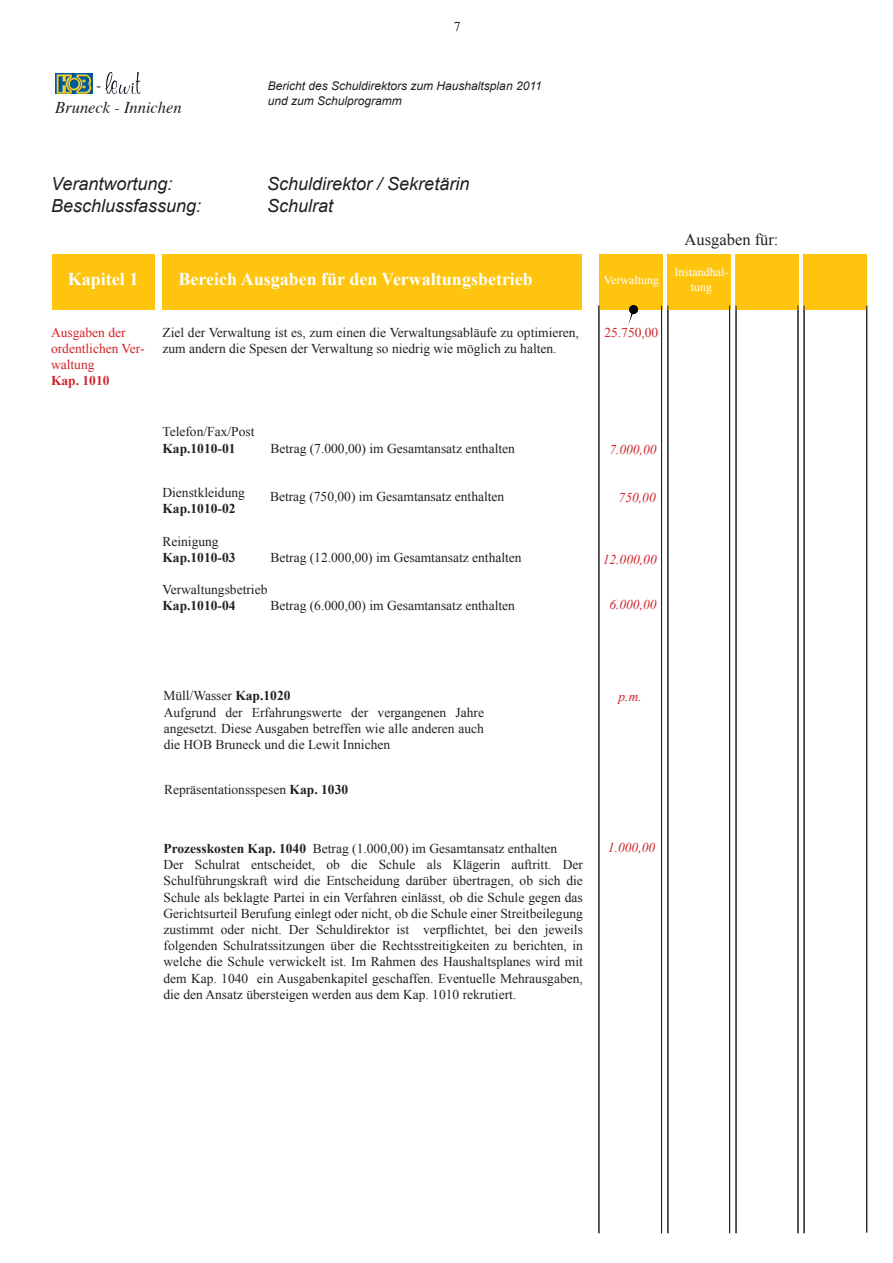
<style>
.page{position:relative;width:893px;height:1263px;background:#fff}
.page>*{position:absolute;margin:0;border:0;box-sizing:border-box;transform-origin:0 0}
.t1{font:italic 18px "Arial";color:#231f20}
.t2{font:700 18px "Times New Roman";color:#fff}
.t3{font:italic 16.5px "Times";color:#231f20}
.t4{font:16.5px "Times New Roman";color:#231f20}
.t5{font:13.5px/16.2px "Times New Roman";color:#231f20}
.t6{font:700 13.5px "Times New Roman";color:#231f20}
.t7{font:13.5px/16.2px "Times New Roman";color:#d1232a}
.t8{font:italic 13.5px "Times New Roman";color:#d1232a}
.t9{font:13.5px/16.2px "Times New Roman";color:#fff;text-align:center}
.t10{font:700 13.5px "Times New Roman";color:#d1232a}
.t11{font:italic 12px/14.4px "Arial";color:#231f20}
.t12{font:12px "Times New Roman";color:#fff}
.s1{font-weight:700}
</style>
<div class="page">
<img style="left:56px;top:73px;width:36px;height:21px">
<img style="left:105px;top:73px;width:35px;height:21px">
<div style="left:162px;top:254px;width:420px;height:56px;background:#fec40e"></div>
<div style="left:599px;top:255px;width:64px;height:55px;background:#fec40e"></div>
<div style="left:667px;top:255px;width:64px;height:55px;background:#fec40e"></div>
<div style="left:735px;top:255px;width:63px;height:55px;background:#fec40e"></div>
<div style="left:803px;top:255px;width:64px;height:55px;background:#fec40e"></div>
<hr style="left:661px;top:305px;width:1px;height:928px;background:#231f20">
<hr style="left:667px;top:305px;width:1px;height:928px;background:#231f20">
<hr style="left:729px;top:305px;width:1px;height:928px;background:#231f20">
<hr style="left:736px;top:305px;width:1px;height:928px;background:#231f20">
<hr style="left:798px;top:305px;width:1px;height:928px;background:#231f20">
<hr style="left:804px;top:305px;width:1px;height:928px;background:#231f20">
<hr style="left:598px;top:305px;width:1px;height:928px;background:#231f20">
<hr style="left:866px;top:305px;width:1px;height:927px;background:#231f20">
<div style="left:52px;top:255px;width:102px;height:55px;background:#fec40e"></div>
<svg style="left:629px;top:305px;width:4px;height:7px"></svg>
<p class="t5" style="left:454px;top:18px;width:8px">7</p>
<p class="t5" style="left:97px;top:77px;width:6px">-</p>
<p class="t11" style="left:268px;top:79px;width:275px">Bericht des Schuldirektors zum Haushaltsplan 2011 und zum Schulprogramm</p>
<p class="t3" style="left:55px;top:93px;width:128px">Bruneck - Innichen</p>
<h1 class="t1" style="left:51px;top:174px;width:123px">Verantwortung:</h1>
<h1 class="t1" style="left:267px;top:174px;width:204px">Schuldirektor / Sekretärin</h1>
<h1 class="t1" style="left:51px;top:195px;width:152px">Beschlussfassung:</h1>
<h1 class="t1" style="left:267px;top:195px;width:68px">Schulrat</h1>
<p class="t4" style="left:685px;top:230px;width:95px">Ausgaben für:</p>
<p class="t9" style="left:671px;top:264px;width:62px">Vebrauchs&shy;material</p>
<p class="t12" style="left:674px;top:265px;width:55px">Instandhal-</p>
<h1 class="t2" style="left:127px;top:268px;width:10px">2</h1>
<h1 class="t2" style="left:242px;top:269px;width:70px">Didaktik</h1>
<h1 class="t2" style="left:68px;top:269px;width:72px">Kapitel 1</h1>
<h1 class="t2" style="left:179px;top:269px;width:356px">Bereich Ausgaben für den Verwaltungsbetrieb</h1>
<p class="t12" style="left:691px;top:280px;width:23px">tung</p>
<p class="t7" style="left:51px;top:324px;width:95px">Ausgaben der ordentlichen Ver&shy;waltung</p>
<p class="t10" style="left:51px;top:373px;width:60px">Kap. 1010</p>
<p class="t12" style="left:604px;top:273px;width:57px">Verwaltung</p>
<p class="t9" style="left:615px;top:279px;width:40px">Bücher</p>
<p class="t5" style="left:162px;top:324px;width:418px">Ziel der Verwaltung ist es, zum einen die Verwaltungsabläufe zu optimieren, zum andern die Spesen der Verwaltung so niedrig wie möglich zu halten.</p>
<p class="t7" style="left:604px;top:324px;width:55px">25.750,00</p>
<p class="t5" style="left:162px;top:424px;width:94px">Telefon/Fax/Post</p>
<p class="t6" style="left:162px;top:440px;width:75px">Kap.1010-01</p>
<p class="t5" style="left:270px;top:440px;width:246px">Betrag (7.000,00) im Gesamtansatz enthalten</p>
<p class="t8" style="left:609px;top:442px;width:49px">7.000,00</p>
<p class="t5" style="left:162px;top:484px;width:84px">Dienstkleidung</p>
<p class="t6" style="left:162px;top:501px;width:75px">Kap.1010-02</p>
<p class="t5" style="left:162px;top:533px;width:58px">Reinigung</p>
<p class="t6" style="left:162px;top:549px;width:75px">Kap.1010-03</p>
<p class="t5" style="left:270px;top:549px;width:253px">Betrag (12.000,00) im Gesamtansatz enthalten</p>
<p class="t5" style="left:162px;top:581px;width:106px">Verwaltungsbetrieb</p>
<p class="t6" style="left:162px;top:598px;width:75px">Kap.1010-04</p>
<p class="t5" style="left:270px;top:598px;width:246px">Betrag (6.000,00) im Gesamtansatz enthalten</p>
<p class="t5" style="left:270px;top:488px;width:236px">Betrag (750,00) im Gesamtansatz enthalten</p>
<p class="t8" style="left:619px;top:489px;width:39px">750,00</p>
<p class="t8" style="left:603px;top:551px;width:55px">12.000,00</p>
<p class="t8" style="left:609px;top:597px;width:49px">6.000,00</p>
<p class="t5" style="left:163px;top:687px;width:322px">Müll/Wasser <span class="s1">Kap.1020<br></span>Aufgrund der Erfahrungswerte der vergangenen Jahre angesetzt. Diese Ausgaben betreffen wie alle anderen auch die HOB Bruneck und die Lewit Innichen</p>
<p class="t5" style="left:164px;top:781px;width:186px">Repräsentationsspesen <span class="s1">Kap. 1030</span></p>
<p class="t5" style="left:163px;top:840px;width:421px"><span class="s1">Prozesskosten Kap. 1040</span> Betrag (1.000,00) im Gesamtansatz enthalten<br>Der Schulrat entscheidet, ob die Schule als Klägerin auftritt. Der Schulführungskraft wird die Entscheidung darüber übertragen, ob sich die Schule als beklagte Partei in ein Verfahren einlässt, ob die Schule gegen das Gerichtsurteil Berufung einlegt oder nicht, ob die Schule einer Streitbeilegung zustimmt oder nicht. Der Schuldirektor ist verpflichtet, bei den jeweils folgenden Schulratssitzungen über die Rechtsstreitigkeiten zu berichten, in welche die Schule verwickelt ist. Im Rahmen des Haushaltsplanes wird mit dem Kap. 1040 ein Ausgabenkapitel geschaffen. Eventuelle Mehrausgaben, die den Ansatz übersteigen werden aus dem Kap. 1010 rekrutiert.</p>
<p class="t8" style="left:619px;top:688px;width:25px">p.m.</p>
<p class="t8" style="left:608px;top:840px;width:49px">1.000,00</p>
</div>
